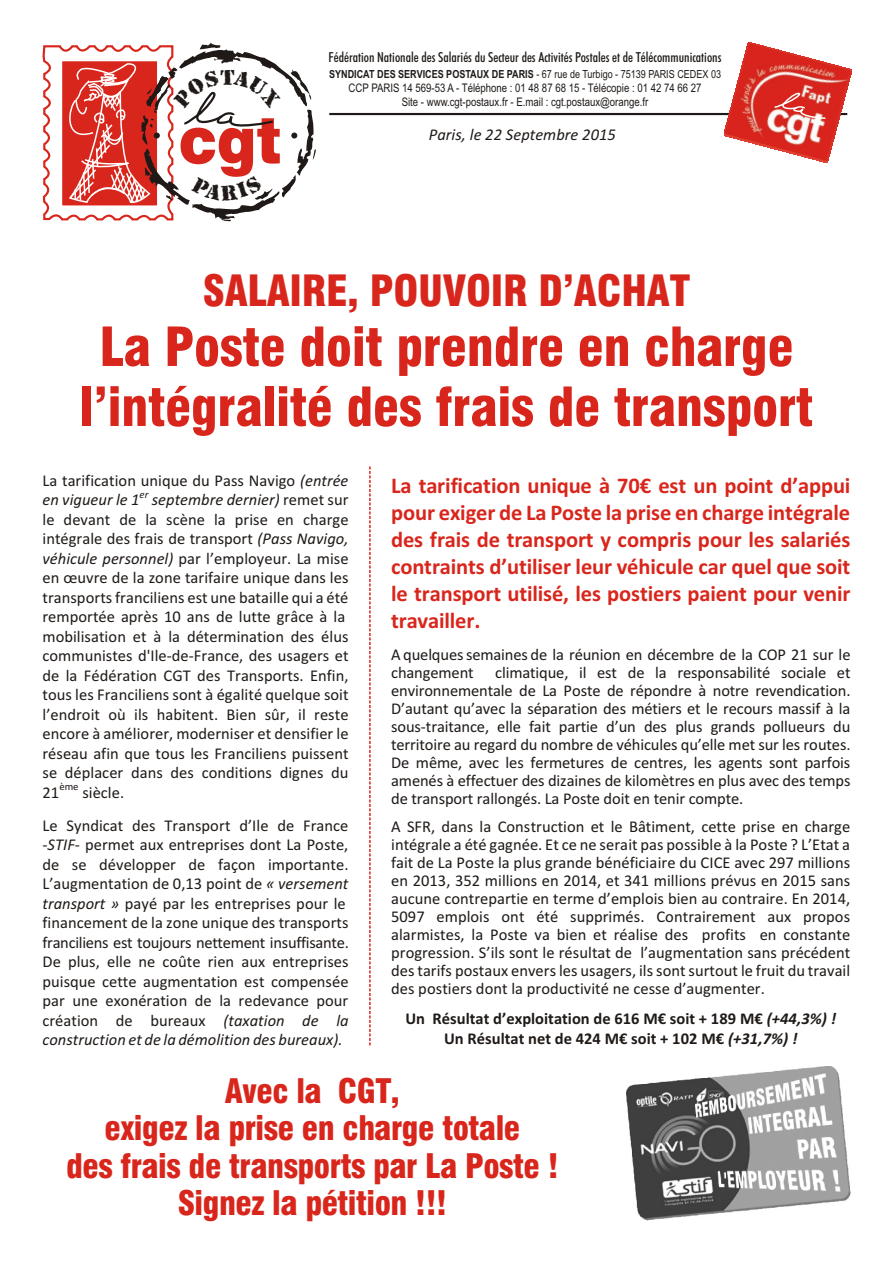
<style>
.page{position:relative;width:894px;height:1263px;background:#fff}
.page>*{position:absolute;margin:0;border:0;box-sizing:border-box;transform-origin:0 0}
.t1{font:64.35px "Swis 721 Blk BT";color:#d9261c;scale:.91 1}
.t2{font:52.5px/60px "Swis 721 Blk Cn BT";letter-spacing:-.005em;color:#d9261c;text-align:center}
.t3{font:42px "Swis 721 Blk Cn BT";letter-spacing:-.005em;color:#d9261c}
.t4{font:33px/37.5px "Swis 721 Blk Cn BT";letter-spacing:-.015em;color:#d9261c;text-align:center}
.t5{font:700 22.5px/27px "Calibri";letter-spacing:-.005em;color:#d9261c;text-align:justify}
.t6{font:16.5px/19.5px "Calibri";color:#1f1a17}
.t7{font:700 16.5px/19.5px "Calibri";color:#1f1a17;text-align:center}
.t8{font:italic 16.5px "Calibri";letter-spacing:.005em;color:#1f1a17}
.t9{font:13.8px "Futura Md Cn BT";color:#1f1a17}
.t10{font:11.85px/13.8px "Arial";color:#1f1a17;text-align:center;scale:.81 1}
.t11{font:700 11.1px "Arial";color:#1f1a17;scale:.81 1}
.t12{font:10.8px "Calibri";color:#1f1a17}
.t13{font:italic 10.8px "Calibri";color:#1f1a17}
.s1{font-weight:400}
.s2{font-style:italic}
</style>
<div class="page">
<hr style="left:329px;top:113px;width:518px;height:2px;background:#1f1a17">
<img style="left:724px;top:43px;width:127px;height:120px">
<svg style="left:773px;top:91px;width:54px;height:29px;background:#e0655e"></svg>
<svg style="left:369px;top:466px;width:2px;height:580px"></svg>
<img style="left:627px;top:1067px;width:223px;height:153px">
<svg style="left:43px;top:43px;width:273px;height:178px"></svg>
<p class="t9" style="left:328px;top:52px;width:395px">Fédération Nationale des Salariés du Secteur des Activités Postales et de Télécommunications</p>
<p class="t11" style="left:329px;top:70px;width:485px">SYNDICAT DES SERVICES POSTAUX DE PARIS <span class="s1">- 67 rue de Turbigo - 75139 PARIS CEDEX 03</span></p>
<p class="t10" style="left:349px;top:82px;width:437px">CCP PARIS 14 569-53 A - Téléphone : 01 48 87 68 15 - Télécopie : 01 42 74 66 27<br>Site - www.cgt-postaux.fr - E.mail : cgt.postaux@orange.fr</p>
<h1 class="t1" style="left:179px;top:114px;width:114px">cgt</h1>
<p class="t8" style="left:429px;top:127px;width:189px">Paris, le 22 Septembre 2015</p>
<h3 class="t3" style="left:203px;top:274px;width:489px">SALAIRE, POUVOIR D’ACHAT</h3>
<h2 class="t2" style="left:80px;top:322px;width:735px">La Poste doit prendre en charge l’intégralité des frais de transport</h2>
<p class="t6" style="left:43px;top:472px;width:308px">La tarification unique du Pass Navigo <span class="s2">(entrée en vigueur le 1</span></p>
<p class="t5" style="left:391px;top:474px;width:461px">La tarification unique à 70€ est un point d’appui pour exiger de La Poste la prise en charge intégrale des frais de transport y compris pour les salariés contraints d’utiliser leur véhicule car quel que soit le transport utilisé, les postiers paient pour venir travailler.</p>
<p class="t6" style="left:391px;top:647px;width:461px;line-height:18px">A quelques semaines de la réunion en décembre de la COP 21 sur le changement</p>
<p class="t13" style="left:140px;top:489px;width:10px">er</p>
<p class="t6" style="left:43px;top:492px;width:308px;text-indent:109px"><span class="s2">septembre dernier)</span> remet sur le devant de la scène la prise en charge intégrale des frais de transport <span class="s2">(Pass Navigo, véhicule personnel)</span> par l’employeur. La mise en œuvre de la zone tarifaire unique dans les transports franciliens est une bataille qui a été remportée après 10 ans de lutte grâce à la mobilisation et à la détermination des élus communistes d'Ile-de-France, des usagers et de la Fédération CGT des Transports. Enfin, tous les Franciliens sont à égalité quelque soit l’endroit où ils habitent. Bien sûr, il reste encore à améliorer, moderniser et densifier le réseau afin que tous les Franciliens puissent se déplacer dans des conditions dignes du 21</p>
<p class="t6" style="left:391px;top:665px;width:461px;line-height:18px;text-align:justify;text-indent:104px">climatique, il est de la responsabilité sociale et environnementale de La Poste de répondre à notre revendication.<br>D’autant qu’avec la séparation des métiers et le recours massif à la sous-traitance, elle fait partie d’un des plus grands pollueurs du territoire au regard du nombre de véhicules qu’elle met sur les routes.<br>De même, avec les fermetures de centres, les agents sont parfois amenés à effectuer des dizaines de kilomètres en plus avec des temps de transport rallongés. La Poste doit en tenir compte.</p>
<p class="t6" style="left:391px;top:819px;width:461px;line-height:18px;text-align:justify">A SFR, dans la Construction et le Bâtiment, cette prise en charge intégrale a été gagnée. Et ce ne serait pas possible à la Poste ? L’Etat a fait de La Poste la plus grande bénéficiaire du CICE avec 297 millions en 2013, 352 millions en 2014, et 341 millions prévus en 2015 sans aucune contrepartie en terme d’emplois bien au contraire. En 2014, 5097 emplois ont été supprimés. Contrairement aux propos alarmistes, la Poste va bien et réalise des profits en constante progression. S’ils sont le résultat de l’augmentation sans précédent des tarifs postaux envers les usagers, ils sont surtout le fruit du travail des postiers dont la productivité ne cesse d’augmenter.</p>
<p class="t7" style="left:405px;top:1011px;width:432px">Un Résultat d’exploitation de 616 M€ soit + 189 M€ <span class="s2">(+44,3%) !<br></span>Un Résultat net de 424 M€ soit + 102 M€ <span class="s2">(+31,7%) !</span></p>
<h3 class="t4" style="left:66px;top:1075px;width:494px">Avec la CGT,<br>exigez la prise en charge totale<br>des frais de transports par La Poste !<br>Signez la pétition !!!</h3>
<p class="t12" style="left:59px;top:782px;width:21px">ème</p>
<p class="t6" style="left:43px;top:777px;width:307px;line-height:33px;text-indent:40px">siècle.<br>Le Syndicat des Transport d’Ile de France</p>
<p class="t6" style="left:43px;top:837px;width:308px"><span class="s2">-STIF-</span> permet aux entreprises dont La Poste, de se développer de façon importante.<br>L’augmentation de 0,13 point de <span class="s2">« versement transport »</span> payé par les entreprises pour le financement de la zone unique des transports franciliens est toujours nettement insuffisante.<br>De plus, elle ne coûte rien aux entreprises puisque cette augmentation est compensée par une exonération de la redevance pour création de bureaux <span class="s2">(taxation de la construction et de la démolition des bureaux).</span></p>
</div>
